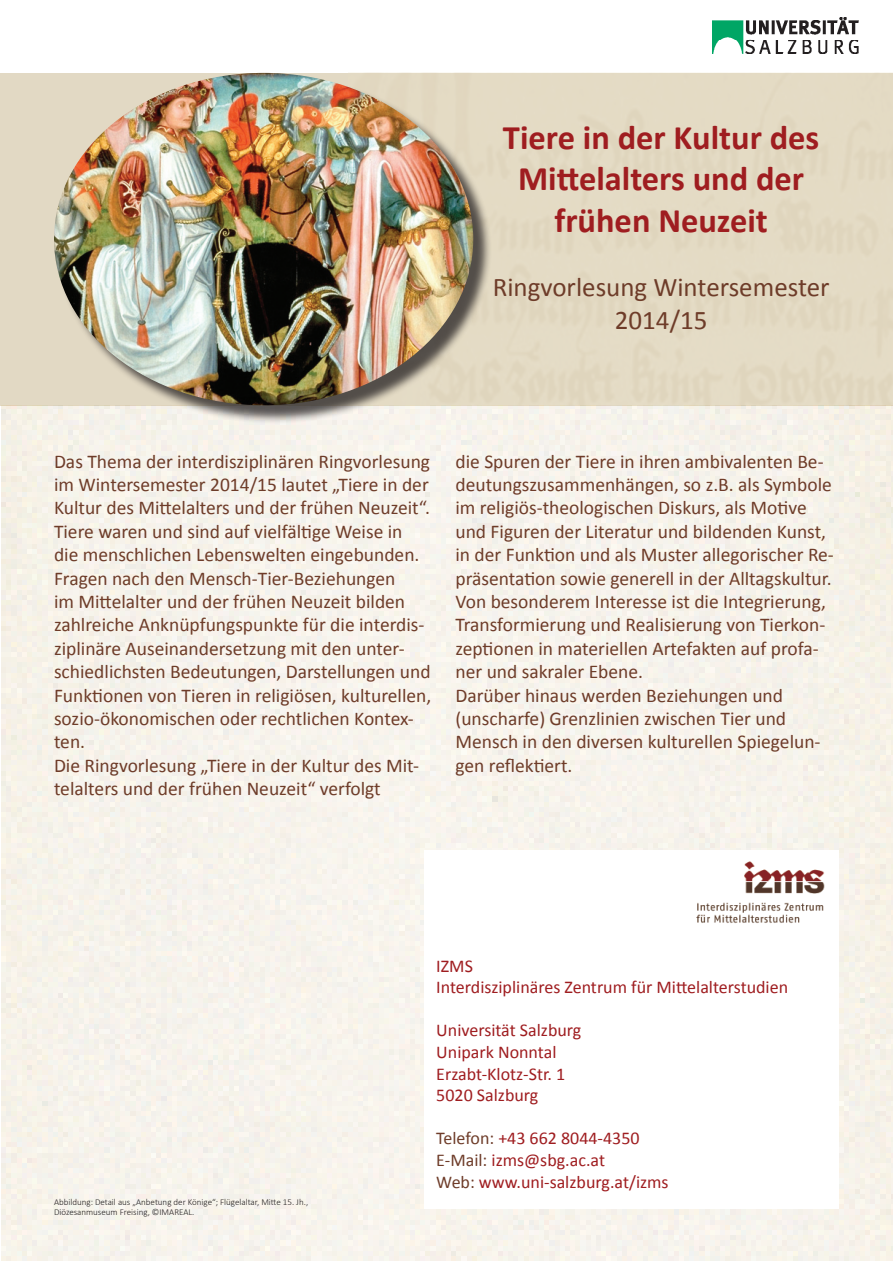
<style>
.page{position:relative;width:893px;height:1263px;background:#fff}
.page>*{position:absolute;margin:0;border:0;box-sizing:border-box;transform-origin:0 0}
.t1{font:700 34.5px/41.4px "Calibri";color:#9f1d20;text-align:center}
.t2{font:27px/32.4px "Calibri";color:#6e3c29;text-align:center}
.t3{font:19.5px/23.4px "Calibri";color:#6e3c29}
.t4{font:18px/21.6px "Calibri";color:#9f1d20}
.t5{font:300 9px/10.8px "Calibri";color:#231f20}
.s1{color:#6e3c29}
</style>
<div class="page">
<div style="left:0;top:73px;width:893px;height:332px;background:#e4dbc4"></div>
<div style="left:2px;top:405px;width:891px;height:856px;background:#f7f3ec"></div>
<img style="left:713px;top:17px;width:146px;height:37px">
<div style="left:56px;top:75px;width:436px;height:349px;background:#231f20;opacity:.75"></div>
<div style="left:54px;top:73px;width:419px;height:332px;background:#231f20;opacity:.5"></div>
<div style="left:424px;top:850px;width:415px;height:359px;background:#fff"></div>
<img style="left:697px;top:861px;width:128px;height:63px">
<h1 class="t1" style="left:503px;top:117px;width:318px">Tiere in der Kultur des<br>Mittelalters und der frühen Neuzeit</h1>
<h2 class="t2" style="left:493px;top:271px;width:338px">Ringvorlesung Wintersemester<br>2014/15</h2>
<p class="t3" style="left:54px;top:449px;width:379px">Das Thema der interdisziplinären Ringvorlesung im Wintersemester 2014/15 lautet „Tiere in der Kultur des Mittelalters und der frühen Neuzeit“.<br>Tiere waren und sind auf vielfältige Weise in die menschlichen Lebenswelten eingebunden.<br>Fragen nach den Mensch-Tier-Beziehungen<br>im Mittelalter und der frühen Neuzeit bilden zahlreiche Anknüpfungspunkte für die interdis&shy;ziplinäre Auseinandersetzung mit den unter&shy;schiedlichsten Bedeutungen, Darstellungen und Funktionen von Tieren in religiösen, kulturellen, sozio-ökonomischen oder rechtlichen Kontex&shy;ten.<br>Die Ringvorlesung „Tiere in der Kultur des Mit&shy;telalters und der frühen Neuzeit“ verfolgt</p>
<p class="t3" style="left:455px;top:449px;width:380px">die Spuren der Tiere in ihren ambivalenten Be&shy;deutungszusammenhängen, so z.B. als Symbole im religiös-theologischen Diskurs, als Motive und Figuren der Literatur und bildenden Kunst, in der Funktion und als Muster allegorischer Re&shy;präsentation sowie generell in der Alltagskultur.<br>Von besonderem Interesse ist die Integrierung, Transformierung und Realisierung von Tierkon&shy;zeptionen in materiellen Artefakten auf profa&shy;ner und sakraler Ebene.<br>Darüber hinaus werden Beziehungen und (unscharfe) Grenzlinien zwischen Tier und Mensch in den diversen kulturellen Spiegelun&shy;gen reflektiert.</p>
<p class="t5" style="left:54px;top:1196px;width:256px">Abbildung: Detail aus „Anbetung der Könige“; Flügelaltar, Mitte 15. Jh.,<br>Diözesanmuseum Freising, ©IMAREAL.</p>
<p class="t4" style="left:436px;top:955px;width:353px">IZMS<br>Interdisziplinäres Zentrum für Mittelalterstudien</p>
<p class="t4" style="left:436px;top:1020px;width:147px">Universität Salzburg<br>Unipark Nonntal<br>Erzabt-Klotz-Str. 1<br>5020 Salzburg</p>
<p class="t4" style="left:436px;top:1128px;width:234px"><span class="s1">Telefon:</span> +43 662 8044-4350<br><span class="s1">E-Mail:</span> izms@sbg.ac.at<br><span class="s1">Web:</span> www.uni-salzburg.at/izms</p>
</div>
